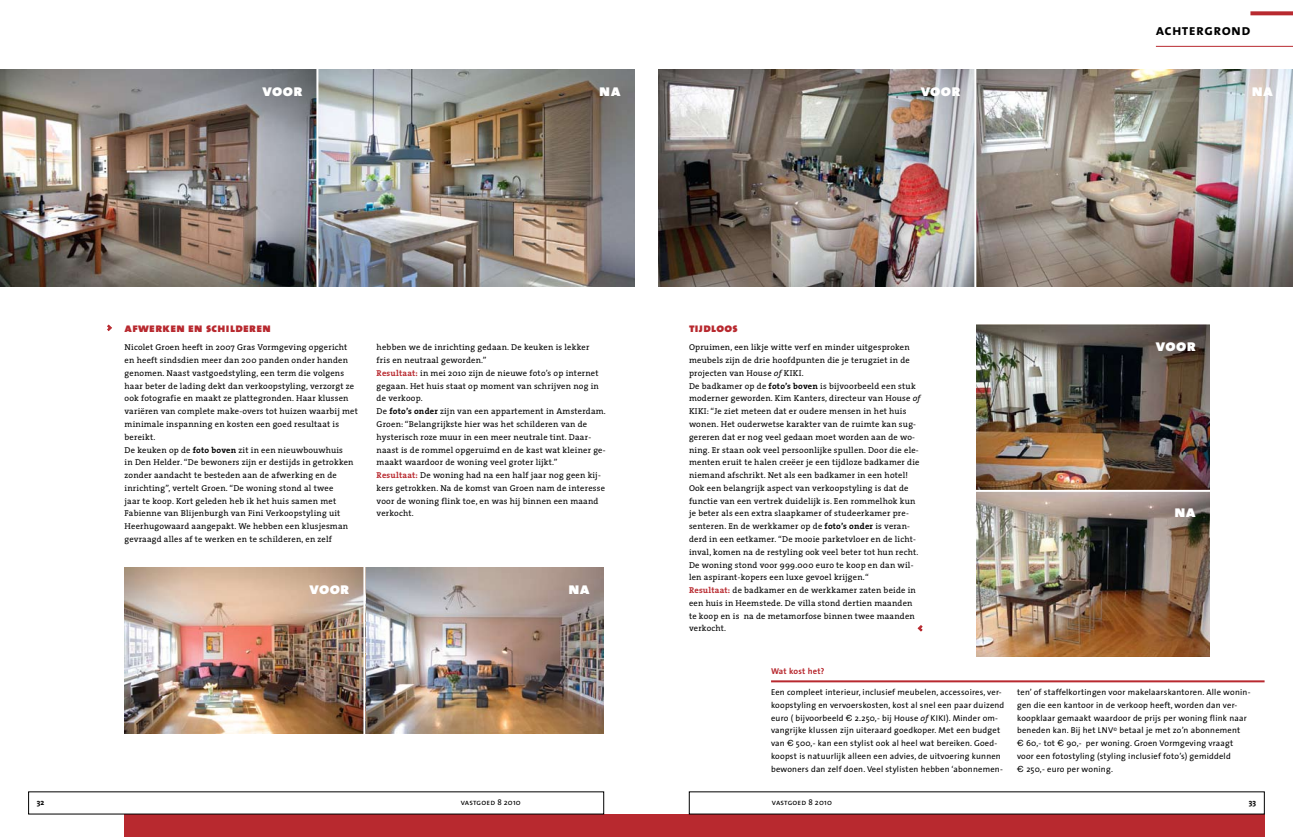
<style>
.page{position:relative;width:1293px;height:837px;background:#fff}
.page>*{position:absolute;margin:0;border:0;box-sizing:border-box;transform-origin:0 0}
.t1{font:16.5px "The Sans Black Caps";letter-spacing:.025em;color:#fff}
.t2{font:15px "The Sans Bold Caps";letter-spacing:.025em;color:#000}
.t3{font:12.5px "The Sans Black Caps";letter-spacing:.025em;color:#b8292f}
.t4{font:8.5px/12.8px "The Serif";letter-spacing:.025em;color:#000}
.t5{font:8.5px/12.8px "The Sans";letter-spacing:.025em;color:#000}
.t6{font:700 8.5px "The Sans";letter-spacing:.025em;color:#b8292f}
.t7{font:8px "The Sans Caps";letter-spacing:.02em;color:#000}
.t8{font:700 8px "The Serif";color:#000}
.s1{font-weight:700}
.s2{font-weight:700;color:#b8292f}
.s3{font-style:italic}
.s4{font-family:"Euro Sans EF One"}
.s5{font-family:"The Sans"}
</style>
<div class="page">
<div style="left:125px;top:814px;width:1139px;height:22px;background:#b8292f"></div>
<svg style="left:1250px;top:11px;width:43px;height:4px"></svg>
<hr style="left:1156px;top:46px;width:137px;height:1px;background:#b8292f">
<img style="left:125px;top:567px;width:479px;height:166px">
<hr style="left:363px;top:560px;width:2px;height:187px;background:#fff">
<svg style="left:917px;top:625px;width:5px;height:6px"></svg>
<img style="left:0;top:69px;width:634px;height:217px">
<img style="left:976px;top:325px;width:234px;height:331px">
<hr style="left:972px;top:489px;width:265px;height:2px;background:#fff">
<hr style="left:771px;top:680px;width:493px;height:2px;background:#b8292f">
<img style="left:658px;top:69px;width:635px;height:217px">
<hr style="left:316px;top:65px;width:2px;height:225px;background:#fff">
<hr style="left:974px;top:66px;width:2px;height:225px;background:#fff">
<svg style="left:107px;top:324px;width:5px;height:7px"></svg>
<h2 class="t2" style="left:1155px;top:18px;width:96px">achtergrond</h2>
<h1 class="t1" style="left:262px;top:76px;width:41px">voor</h1>
<h1 class="t1" style="left:599px;top:76px;width:23px">na</h1>
<h1 class="t1" style="left:920px;top:76px;width:41px">voor</h1>
<h1 class="t1" style="left:1251px;top:76px;width:23px">na</h1>
<h3 class="t3" style="left:125px;top:317px;width:148px">afwerken en schilderen</h3>
<p class="t4" style="left:125px;top:341px;width:235px">Nicolet Groen heeft in 2007 Gras Vormgeving opgericht en heeft sindsdien meer dan 200 panden onder handen genomen. Naast vastgoedstyling, een term die volgens haar beter de lading dekt dan verkoopstyling, verzorgt ze ook fotografie en maakt ze plattegronden. Haar klussen variëren van complete make-overs tot huizen waarbij met minimale inspanning en kosten een goed resultaat is bereikt.<br>De keuken op de <span class="s1">foto boven</span> zit in een nieuwbouwhuis<br>in Den Helder. “De bewoners zijn er destijds in getrokken zonder aandacht te besteden aan de afwerking en de inrichting”, vertelt Groen. “De woning stond al twee<br>jaar te koop. Kort geleden heb ik het huis samen met Fabienne van Blijenburgh van Fini Verkoopstyling uit Heerhugowaard aangepakt. We hebben een klusjesman gevraagd alles af te werken en te schilderen, en zelf</p>
<p class="t4" style="left:377px;top:341px;width:231px">hebben we de inrichting gedaan. De keuken is lekker<br>fris en neutraal geworden.”<br><span class="s2">Resultaat:</span> in mei 2010 zijn de nieuwe foto’s op internet gegaan. Het huis staat op moment van schrijven nog in de verkoop.<br>De <span class="s1">foto’s onder</span> zijn van een appartement in Amsterdam.<br>Groen: “Belangrijkste hier was het schilderen van de hysterisch roze muur in een meer neutrale tint. Daar&shy;naast is de rommel opgeruimd en de kast wat kleiner ge&shy;maakt waardoor de woning veel groter lijkt.”<br><span class="s2">Resultaat:</span> De woning had na een half jaar nog geen kij&shy;kers getrokken. Na de komst van Groen nam de interesse voor de woning flink toe, en was hij binnen een maand verkocht.</p>
<h1 class="t1" style="left:309px;top:574px;width:41px">voor</h1>
<h1 class="t1" style="left:568px;top:574px;width:23px">na</h1>
<h3 class="t3" style="left:689px;top:317px;width:50px">tijdloos</h3>
<p class="t4" style="left:689px;top:341px;width:233px">Opruimen, een likje witte verf en minder uitgesproken meubels zijn de drie hoofdpunten die je terugziet in de projecten van House <span class="s3">of</span> KIKI.<br>De badkamer op de <span class="s1">foto’s boven</span> is bijvoorbeeld een stuk moderner geworden. Kim Kanters, directeur van House <span class="s3">of </span>KIKI: “Je ziet meteen dat er oudere mensen in het huis wonen. Het ouderwetse karakter van de ruimte kan sug&shy;gereren dat er nog veel gedaan moet worden aan de wo&shy;ning. Er staan ook veel persoonlijke spullen. Door die ele&shy;menten eruit te halen creëer je een tijdloze badkamer die niemand afschrikt. Net als een badkamer in een hotel!<br>Ook een belangrijk aspect van verkoopstyling is dat de functie van een vertrek duidelijk is. Een rommelhok kun je beter als een extra slaapkamer of studeerkamer pre&shy;senteren. En de werkkamer op de <span class="s1">foto’s onder</span> is veran&shy;derd in een eetkamer. “De mooie parketvloer en de licht&shy;inval, komen na de restyling ook veel beter tot hun recht.<br>De woning stond voor 999.000 euro te koop en dan wil&shy;len aspirant-kopers een luxe gevoel krijgen.“<br><span class="s2">Resultaat:</span> de badkamer en de werkkamer zaten beide in een huis in Heemstede. De villa stond dertien maanden te koop en is na de metamorfose binnen twee maanden verkocht.</p>
<h1 class="t1" style="left:1156px;top:331px;width:41px">voor</h1>
<h1 class="t1" style="left:1174px;top:497px;width:23px">na</h1>
<p class="t6" style="left:771px;top:664px;width:55px">Wat kost het?</p>
<p class="t5" style="left:771px;top:685px;width:235px">Een compleet interieur, inclusief meubelen, accessoires, ver&shy;koopstyling en vervoerskosten, kost al snel een paar duizend euro ( bijvoorbeeld <span class="s4">d</span> 2.250,- bij House <span class="s3">of</span> KIKI). Minder om&shy;vangrijke klussen zijn uiteraard goedkoper. Met een budget van <span class="s4">d</span> 500,- kan een stylist ook al heel wat bereiken. Goed&shy;koopst is natuurlijk alleen een advies, de uitvoering kunnen bewoners dan zelf doen. Veel stylisten hebben ‘abonnemen-</p>
<p class="t5" style="left:1017px;top:685px;width:235px">ten’ of staffelkortingen voor makelaarskantoren. Alle wonin&shy;gen die een kantoor in de verkoop heeft, worden dan ver&shy;koopklaar gemaakt waardoor de prijs per woning flink naar beneden kan. Bij het LNV<sup>©</sup> betaal je met zo’n abonnement<br><span class="s4">d</span> 60,- tot <span class="s4">d</span> 90,- per woning. Groen Vormgeving vraagt voor een fotostyling (styling inclusief foto’s) gemiddeld<br><span class="s4">d</span> 250,- euro per woning.</p>
<p class="t8" style="left:37px;top:795px;width:9px">32</p>
<p class="t7" style="left:461px;top:795px;width:62px">vastgoed <span class="s5">8 2010</span></p>
<p class="t7" style="left:772px;top:795px;width:62px">vastgoed <span class="s5">8 2010</span></p>
<p class="t8" style="left:1248px;top:795px;width:9px">33</p>
</div>
